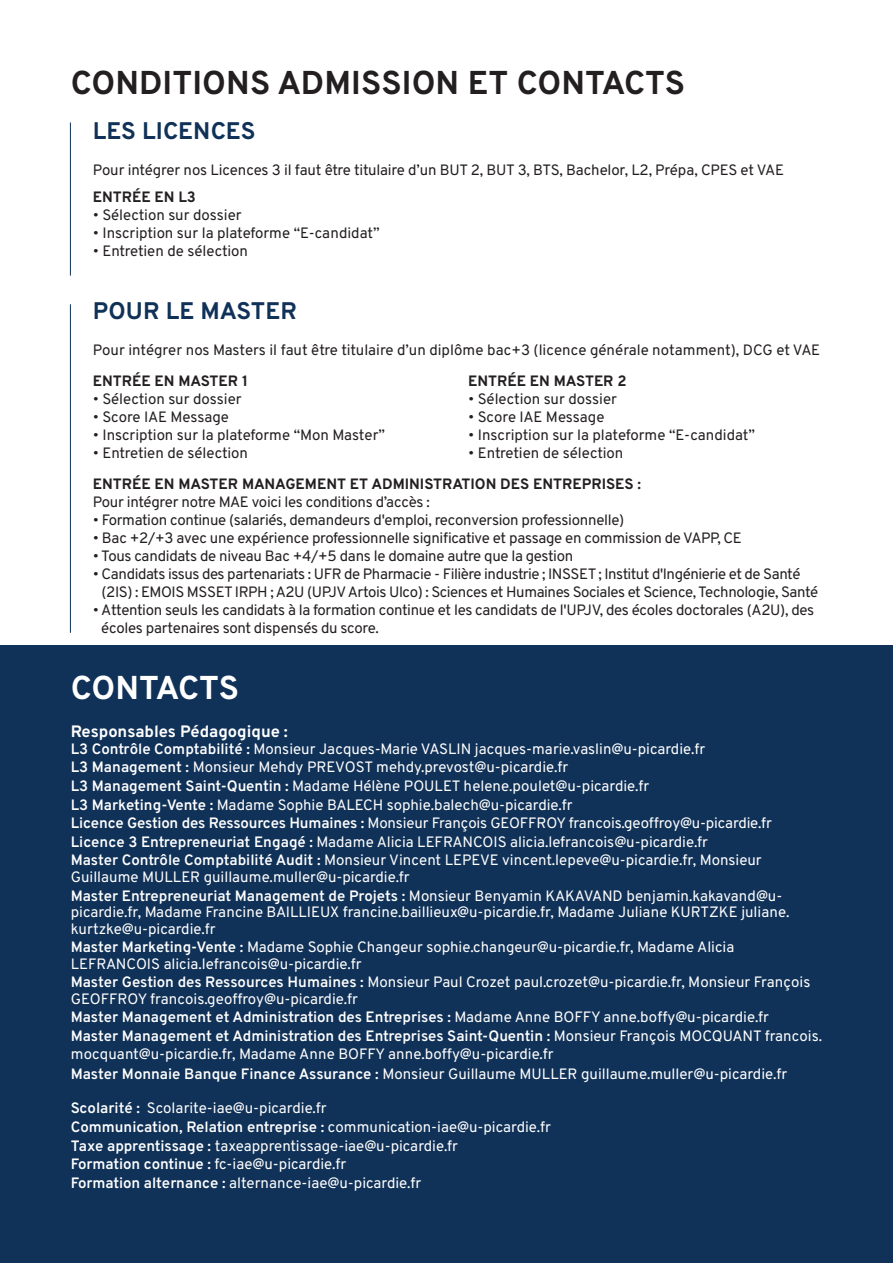
<style>
.page{position:relative;width:893px;height:1263px;background:#fff}
.page>*{position:absolute;margin:0;border:0;box-sizing:border-box;transform-origin:0 0}
.t1{font:700 33px "Overpass";color:#231f20}
.t2{font:700 33px "Overpass";letter-spacing:-.005em;color:#fff}
.t3{font:700 24px "Overpass";color:#113258}
.t4{font:700 16.5px "Overpass";color:#fff}
.t5{font:15px/18.6px "Overpass";color:#fff}
.t6{font:15px/18px "Overpass";letter-spacing:-.02em;color:#231f20}
.t7{font:15px "Overpass";color:#231f20}
.t8{font:700 15px "Overpass";letter-spacing:-.005em;color:#231f20}
.s1{font-weight:600}
</style>
<div class="page">
<hr style="left:70px;top:122px;width:1px;height:154px;background:#113258">
<hr style="left:70px;top:304px;width:1px;height:329px;background:#113258">
<div style="left:0;top:645px;width:893px;height:618px;background:#113258"></div>
<h1 class="t1" style="left:71px;top:56px;width:616px">CONDITIONS ADMISSION ET CONTACTS</h1>
<h2 class="t3" style="left:93px;top:111px;width:164px">LES LICENCES</h2>
<p class="t6" style="left:93px;top:160px;width:693px">Pour intégrer nos Licences 3 il faut être titulaire d’un BUT 2, BUT 3, BTS, Bachelor, L2, Prépa, CPES et VAE</p>
<p class="t8" style="left:93px;top:185px;width:105px">ENTRÉE EN L3</p>
<p class="t7" style="left:93px;top:203px;width:151px">• Sélection sur dossier</p>
<p class="t7" style="left:93px;top:221px;width:288px">• Inscription sur la plateforme “E-candidat”</p>
<p class="t6" style="left:93px;top:242px;width:157px">• Entretien de sélection</p>
<h2 class="t3" style="left:93px;top:292px;width:206px">POUR LE MASTER</h2>
<p class="t7" style="left:93px;top:338px;width:729px">Pour intégrer nos Masters il faut être titulaire d’un diplôme bac+3 (licence générale notamment), DCG et VAE</p>
<p class="t8" style="left:93px;top:369px;width:157px">ENTRÉE EN MASTER 1</p>
<p class="t7" style="left:93px;top:387px;width:151px">• Sélection sur dossier</p>
<p class="t6" style="left:93px;top:408px;width:138px">• Score IAE Message</p>
<p class="t6" style="left:93px;top:426px;width:294px">• Inscription sur la plateforme “Mon Master”</p>
<p class="t6" style="left:93px;top:444px;width:157px">• Entretien de sélection</p>
<p class="t8" style="left:468px;top:369px;width:160px">ENTRÉE EN MASTER 2</p>
<p class="t7" style="left:468px;top:387px;width:151px">• Sélection sur dossier</p>
<p class="t6" style="left:468px;top:408px;width:138px">• Score IAE Message</p>
<p class="t7" style="left:468px;top:423px;width:288px">• Inscription sur la plateforme “E-candidat”</p>
<p class="t6" style="left:468px;top:444px;width:157px">• Entretien de sélection</p>
<p class="t8" style="left:93px;top:471px;width:550px">ENTRÉE EN MASTER MANAGEMENT ET ADMINISTRATION DES ENTREPRISES :</p>
<p class="t6" style="left:93px;top:492px;width:339px">Pour intégrer notre MAE voici les conditions d’accès :</p>
<p class="t6" style="left:93px;top:510px;width:533px">• Formation continue (salariés, demandeurs d'emploi, reconversion professionnelle)</p>
<p class="t6" style="left:93px;top:528px;width:651px">• Bac +2/+3 avec une expérience professionnelle significative et passage en commission de VAPP, CE</p>
<p class="t6" style="left:93px;top:546px;width:482px">• Tous candidats de niveau Bac +4/+5 dans le domaine autre que la gestion</p>
<p class="t6" style="left:102px;top:564px;width:718px;text-indent:-9px">• Candidats issus des partenariats : UFR de Pharmacie - Filière industrie ; INSSET ; Institut d'Ingénierie et de Santé (2IS) : EMOIS MSSET IRPH ; A2U (UPJV Artois Ulco) : Sciences et Humaines Sociales et Science, Technologie, Santé</p>
<p class="t6" style="left:101px;top:600px;width:714px;text-indent:-9px">• Attention seuls les candidats à la formation continue et les candidats de l'UPJV, des écoles doctorales (A2U), des écoles partenaires sont dispensés du score.</p>
<h1 class="t2" style="left:71px;top:661px;width:170px">CONTACTS</h1>
<p class="t4" style="left:71px;top:718px;width:219px">Responsables Pédagogique :</p>
<p class="t5" style="left:71px;top:738px;width:703px"><span class="s1">L3 Contrôle Comptabilité :</span> Monsieur Jacques-Marie VASLIN jacques-marie.vaslin@u-picardie.fr<br><span class="s1">L3 Management :</span> Monsieur Mehdy PREVOST mehdy.prevost@u-picardie.fr<br><span class="s1">L3 Management Saint-Quentin :</span> Madame Hélène POULET helene.poulet@u-picardie.fr<br><span class="s1">L3 Marketing-Vente :</span> Madame Sophie BALECH sophie.balech@u-picardie.fr<br><span class="s1">Licence Gestion des Ressources Humaines :</span> Monsieur François GEOFFROY francois.geoffroy@u-picardie.fr <span class="s1">Licence 3 Entrepreneuriat Engagé :</span> Madame Alicia LEFRANCOIS alicia.lefrancois@u-picardie.fr<br><span class="s1">Master Contrôle Comptabilité Audit :</span> Monsieur Vincent LEPEVE vincent.lepeve@u-picardie.fr, Monsieur</p>
<p class="t5" style="left:71px;top:867px;width:713px">Guillaume MULLER guillaume.muller@u-picardie.fr<br><span class="s1">Master Entrepreneuriat Management de Projets :</span> Monsieur Benyamin KAKAVAND benjamin.kakavand@u-</p>
<p class="t5" style="left:71px;top:903px;width:720px;line-height:16.5px">picardie.fr, Madame Francine BAILLIEUX francine.baillieux@u-picardie.fr, Madame Juliane KURTZKE juliane. kurtzke@u-picardie.fr</p>
<p class="t5" style="left:71px;top:938px;width:665px;line-height:16.5px"><span class="s1">Master Marketing-Vente :</span> Madame Sophie Changeur sophie.changeur@u-picardie.fr, Madame Alicia<br>LEFRANCOIS alicia.lefrancois@u-picardie.fr</p>
<p class="t5" style="left:71px;top:973px;width:741px;line-height:16.5px"><span class="s1">Master Gestion des Ressources Humaines :</span> Monsieur Paul Crozet paul.crozet@u-picardie.fr, Monsieur François<br>GEOFFROY francois.geoffroy@u-picardie.fr</p>
<p class="t5" style="left:71px;top:1007px;width:753px"><span class="s1">Master Management et Administration des Entreprises :</span> Madame Anne BOFFY anne.boffy@u-picardie.fr<br><span class="s1">Master Management et Administration des Entreprises Saint-Quentin :</span> Monsieur François MOCQUANT francois. mocquant@u-picardie.fr, Madame Anne BOFFY anne.boffy@u-picardie.fr</p>
<p class="t5" style="left:71px;top:1064px;width:718px"><span class="s1">Master Monnaie Banque Finance Assurance :</span> Monsieur Guillaume MULLER guillaume.muller@u-picardie.fr</p>
<p class="t5" style="left:71px;top:1098px;width:482px"><span class="s1">Scolarité :</span> Scolarite-iae@u-picardie.fr<br><span class="s1">Communication, Relation entreprise :</span> communication-iae@u-picardie.fr <span class="s1">Taxe apprentissage :</span> taxeapprentissage-iae@u-picardie.fr<br><span class="s1">Formation continue :</span> fc-iae@u-picardie.fr<br><span class="s1">Formation alternance :</span> alternance-iae@u-picardie.fr</p>
</div>
